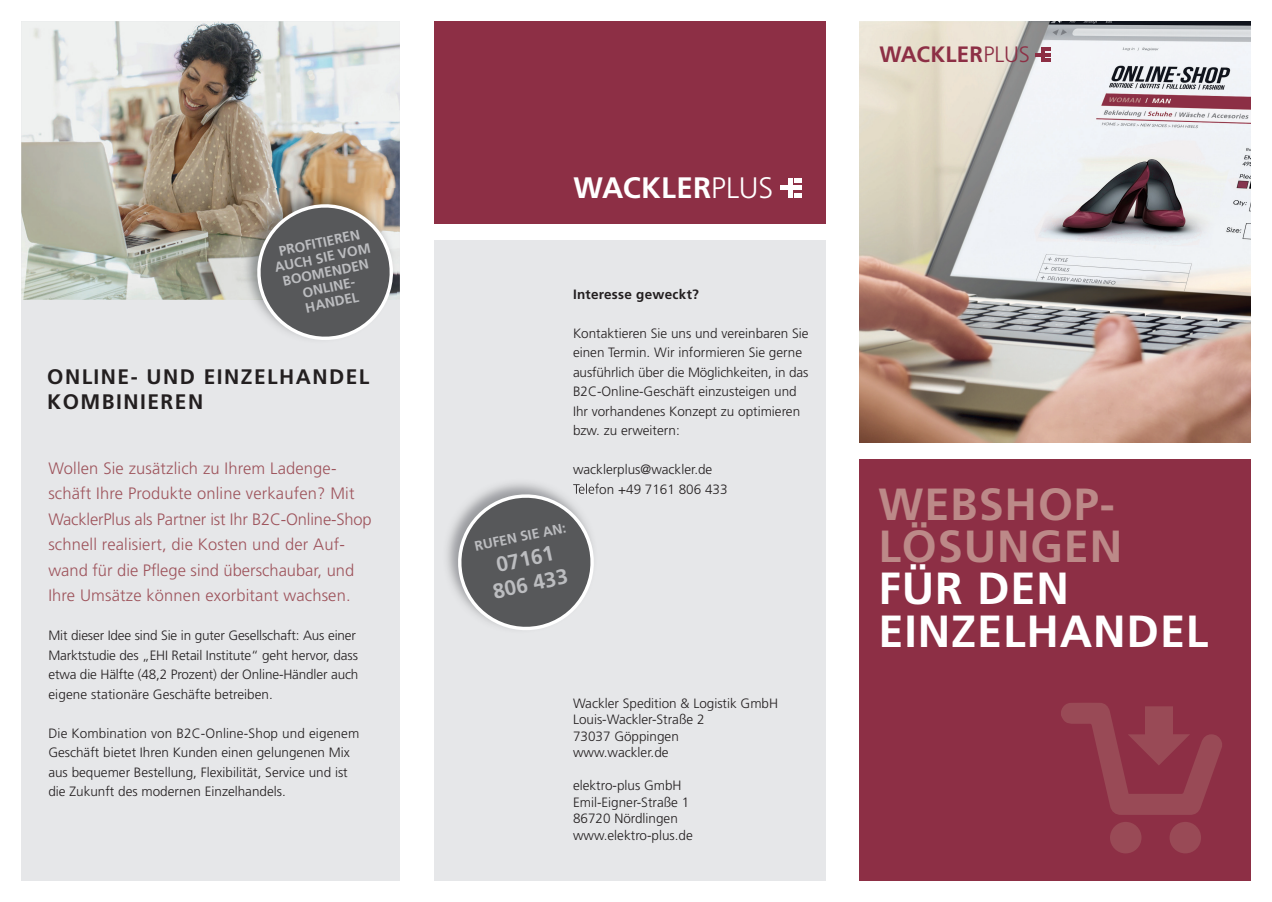
<style>
.page{position:relative;width:1272px;height:902px;background:#fff}
.page>*{position:absolute;margin:0;border:0;box-sizing:border-box;transform-origin:0 0}
.t1{font:700 45px/42.2px "Frutiger";letter-spacing:.02em;color:#fff}
.t2{font:700 45px/42.2px "Frutiger";letter-spacing:.02em;color:#bc8988}
.t3{font:700 29.55px "Frutiger";letter-spacing:.01em;color:#fff}
.t4{font:700 22.2px "Frutiger";letter-spacing:.01em;color:#8d2f45}
.t5{font:700 21px/25.2px "Frutiger";letter-spacing:.07em;color:#231f20}
.t6{font:700 21px/25.2px "Frutiger";color:#bcbdc0;text-align:center}
.t7{font:300 16.5px/25.5px "Frutiger";letter-spacing:.01em;color:#9e545c}
.t8{font:700 13.65px/15.1px "Frutiger";color:#bcbdc0;text-align:center}
.t9{font:300 13.5px/19.5px "Frutiger";color:#231f20}
.t10{font:700 13.5px "Frutiger";letter-spacing:.02em;color:#231f20}
.s1{font-weight:300}
</style>
<div class="page">
<img style="left:859px;top:21px;width:391px;height:421px">
<div style="left:859px;top:459px;width:391px;height:421px;background:#8d2f45"></div>
<hr style="left:1034px;top:53px;width:16px;height:3px;background:#8d2f45">
<hr style="left:1041px;top:47px;width:3px;height:15px;background:#8d2f45">
<svg style="left:1045px;top:47px;width:5px;height:3px"></svg>
<svg style="left:1045px;top:59px;width:5px;height:3px"></svg>
<div style="left:1109px;top:821px;width:32px;height:32px;background:#994a56;border-radius:50%"></div>
<div style="left:1169px;top:821px;width:31px;height:32px;background:#994a56;border-radius:50%"></div>
<svg style="left:1061px;top:703px;width:160px;height:111px"></svg>
<div style="left:21px;top:21px;width:379px;height:859px;background:#e6e7e9"></div>
<img style="left:21px;top:21px;width:379px;height:279px">
<img style="left:242px;top:189px;width:154px;height:111px">
<svg style="left:253px;top:200px;width:144px;height:140px;background:#7f7e7d"></svg>
<div style="left:434px;top:240px;width:391px;height:640px;background:#e6e7e9"></div>
<div style="left:434px;top:21px;width:391px;height:202px;background:#8d2f45"></div>
<hr style="left:780px;top:186px;width:21px;height:4px;background:#fff">
<hr style="left:788px;top:178px;width:4px;height:20px;background:#fff">
<svg style="left:794px;top:178px;width:7px;height:4px"></svg>
<svg style="left:794px;top:193px;width:7px;height:5px"></svg>
<img style="left:573px;top:483px;width:24px;height:7px">
<svg style="left:453px;top:490px;width:145px;height:142px"></svg>
<p class="t8" style="left:270px;top:245px;width:99px;rotate:-12deg">PROFITIEREN<br>AUCH SIE VOM<br>BOOMENDEN<br>ONLINE-<br>HANDEL</p>
<h3 class="t5" style="left:47px;top:364px;width:323px">ONLINE- UND EINZELHANDEL<br>KOMBINIEREN</h3>
<p class="t7" style="left:48px;top:455px;width:325px">Wollen Sie zusätzlich zu Ihrem Ladenge&shy;schäft Ihre Produkte online verkaufen? Mit WacklerPlus als Partner ist Ihr B2C-Online-Shop schnell realisiert, die Kosten und der Auf&shy;wand für die Pflege sind überschaubar, und Ihre Umsätze können exorbitant wachsen.</p>
<p class="t9" style="left:48px;top:626px;width:311px">Mit dieser Idee sind Sie in guter Gesellschaft: Aus einer Marktstudie des „EHI Retail Institute“ geht hervor, dass etwa die Hälfte (48,2 Prozent) der Online-Händler auch eigene sta tionäre Geschäfte betreiben.</p>
<p class="t9" style="left:48px;top:723px;width:312px">Die Kombination von B2C-Online-Shop und eigenem Geschäft bietet Ihren Kunden einen gelungenen Mix aus bequemer Bestellung, Flexibilität, Service und ist die Zukunft des modernen Einzelhandels.</p>
<h2 class="t3" style="left:573px;top:170px;width:201px">WACKLER<span class="s1">PLUS</span></h2>
<p class="t10" style="left:573px;top:286px;width:127px">Interesse geweckt?</p>
<p class="t9" style="left:573px;top:323px;width:237px">Kontaktieren Sie uns und vereinbaren Sie einen Termin. Wir informieren Sie gerne ausführlich über die Möglichkeiten, in das B2C-Online-Geschäft einzusteigen und Ihr vorhandenes Konzept zu optimieren bzw. zu erweitern:</p>
<p class="t9" style="left:573px;top:460px;width:156px">wacklerplus@wackler.de<br>Telefon +49 7161 806 433</p>
<p class="t8" style="left:473px;top:539px;width:94px;rotate:-12deg">RUFEN SIE AN:</p>
<h3 class="t6" style="left:485px;top:554px;width:77px;rotate:-12deg">07161<br>806 433</h3>
<p class="t9" style="left:573px;top:695px;width:207px;line-height:16.5px">Wackler Spedition &amp; Logistik GmbH<br>Louis-Wackler-Straße 2<br>73037 Göppingen<br>www.wackler.de</p>
<p class="t9" style="left:573px;top:777px;width:121px;line-height:16.5px">elektro-plus GmbH<br>Emil-Eigner-Straße 1<br>86720 Nördlingen www.elektro-plus.de</p>
<h3 class="t4" style="left:879px;top:41px;width:152px">WACKLER<span class="s1">PLUS</span></h3>
<h1 class="t2" style="left:878px;top:483px;width:245px">WEBSHOP-<br>LÖSUNGEN</h1>
<h1 class="t1" style="left:878px;top:567px;width:331px">FÜR DEN<br>EINZELHANDEL</h1>
</div>
